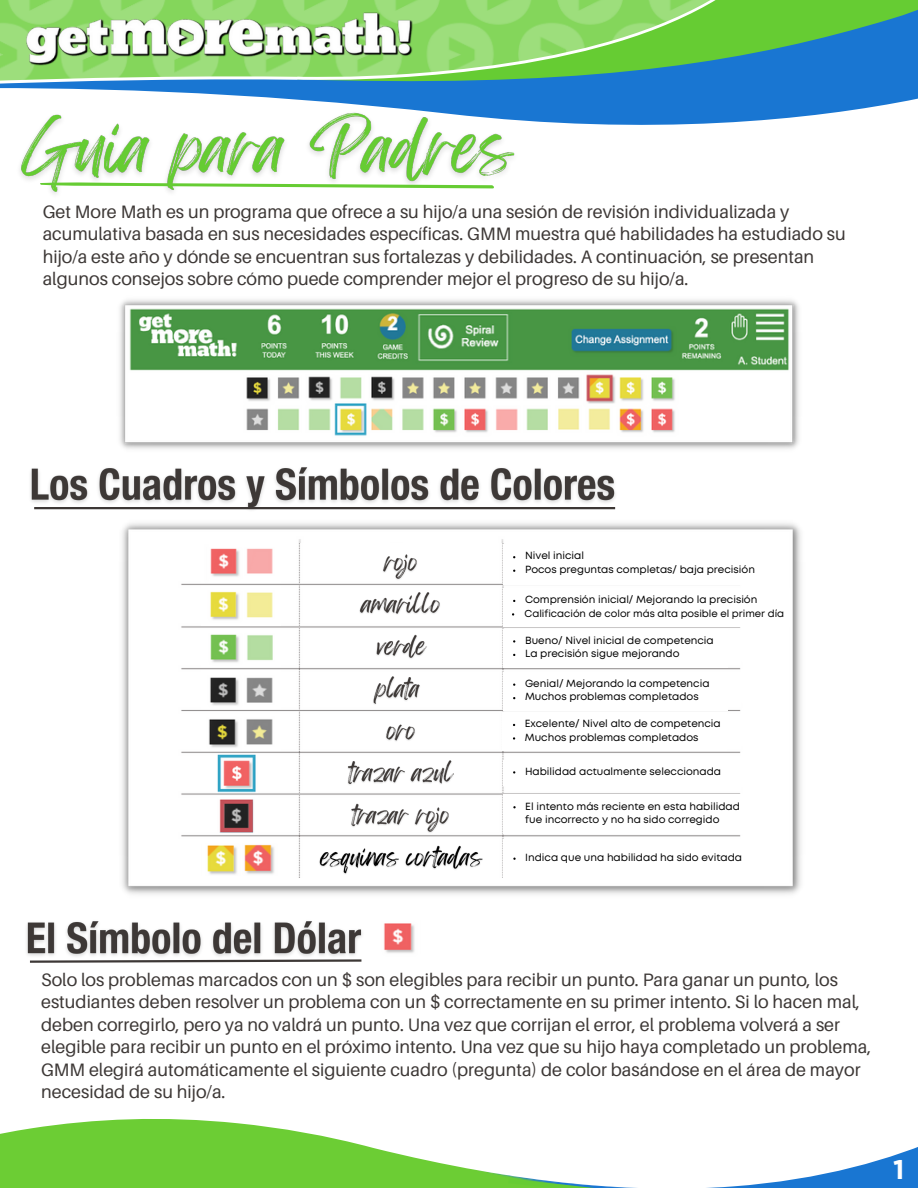
<style>
.page{position:relative;width:918px;height:1188px;background:#fff}
.page>*{position:absolute;margin:0;border:0;box-sizing:border-box;transform-origin:0 0}
.t1{font:700 27px "Gotham";color:#fff}
.t2{font:18px/22.5px "Aileron";color:#3d3836}
.t3{font:10.35px/13.5px "Mont";color:#000}
.t4{font:10.05px "Mont";color:#000}
</style>
<div class="page">
<svg style="left:0;top:0;width:918px;height:49px;background:#7acd64"></svg>
<svg style="left:0;top:49px;width:918px;height:76px;background:#51a0b7"></svg>
<div style="left:0;top:99px;width:153px;height:179px;background:#fff"></div>
<img style="left:26px;top:12px;width:386px;height:53px">
<img style="left:20px;top:99px;width:505px;height:95px">
<svg style="left:39px;top:182px;width:456px;height:6px"></svg>
<img style="left:30px;top:467px;width:586px;height:43px">
<svg style="left:0;top:1119px;width:918px;height:69px"></svg>
<img style="left:26px;top:921px;width:336px;height:36px">
<hr style="left:34px;top:507px;width:581px;height:2px;background:#3d3836">
<svg style="left:30px;top:959px;width:332px;height:4px"></svg>
<img style="left:119px;top:299px;width:680px;height:150px">
<img style="left:384px;top:923px;width:31px;height:30px">
<img style="left:122px;top:523px;width:679px;height:372px">
<div style="left:139px;top:544px;width:364px;height:332px;background:#fff"></div>
<img style="left:178px;top:544px;width:562px;height:334px">
<img style="left:202px;top:539px;width:78px;height:43px">
<img style="left:202px;top:586px;width:78px;height:39px">
<img style="left:202px;top:630px;width:78px;height:36px">
<img style="left:202px;top:670px;width:78px;height:39px">
<img style="left:202px;top:715px;width:78px;height:36px">
<img style="left:202px;top:841px;width:77px;height:34px">
<img style="left:217px;top:797px;width:40px;height:37px">
<img style="left:217px;top:754px;width:41px;height:39px">
<img style="left:379px;top:545px;width:42px;height:39px">
<img style="left:356px;top:587px;width:87px;height:37px">
<img style="left:373px;top:630px;width:58px;height:36px">
<img style="left:369px;top:672px;width:54px;height:36px">
<img style="left:382px;top:714px;width:37px;height:36px">
<img style="left:344px;top:756px;width:115px;height:36px">
<img style="left:347px;top:798px;width:106px;height:39px">
<img style="left:315px;top:840px;width:172px;height:38px">
<div style="left:503px;top:544px;width:267px;height:41px;background:#fff"></div>
<div style="left:503px;top:589px;width:286px;height:38px;background:#fff"></div>
<div style="left:503px;top:629px;width:224px;height:38px;background:#fff"></div>
<div style="left:503px;top:672px;width:224px;height:38px;background:#fff"></div>
<div style="left:503px;top:713px;width:224px;height:38px;background:#fff"></div>
<div style="left:503px;top:760px;width:224px;height:25px;background:#fff"></div>
<div style="left:503px;top:795px;width:249px;height:39px;background:#fff"></div>
<div style="left:503px;top:840px;width:249px;height:39px;background:#fff"></div>
<img style="left:412px;top:312px;width:100px;height:53px">
<p class="t2" style="left:43px;top:200px;width:804px">Get More Math es un programa que ofrece a su hijo/a una sesión de revisión individualizada y acumulativa basada en sus necesidades específicas. GMM muestra qué habilidades ha estudiado su hijo/a este año y dónde se encuentran sus fortalezas y debilidades. A continuación, se presentan algunos consejos sobre cómo puede comprender mejor el progreso de su hijo/a.</p>
<p class="t3" style="left:525px;top:550px;width:61px">Nivel inicial</p>
<p class="t3" style="left:525px;top:563px;width:231px">Pocos preguntas completas/ baja precisión</p>
<p class="t3" style="left:525px;top:594px;width:234px">Comprensión inicial/ Mejorando la precisión</p>
<p class="t4" style="left:525px;top:609px;width:261px">Calificación de color más alta posible el primer día</p>
<p class="t3" style="left:525px;top:634px;width:190px">Bueno/ Nivel inicial de competencia</p>
<p class="t3" style="left:525px;top:648px;width:156px">La precisión sigue mejorando</p>
<p class="t3" style="left:525px;top:677px;width:186px">Genial/ Mejorando la competencia</p>
<p class="t3" style="left:525px;top:691px;width:175px">Muchos problemas completados</p>
<p class="t3" style="left:525px;top:718px;width:197px">Excelente/ Nivel alto de competencia</p>
<p class="t3" style="left:525px;top:731px;width:175px">Muchos problemas completados</p>
<p class="t3" style="left:525px;top:765px;width:198px">Habilidad actualmente seleccionada</p>
<p class="t3" style="left:525px;top:800px;width:216px">El intento más reciente en esta habilidad fue incorrecto y no ha sido corregido</p>
<p class="t3" style="left:525px;top:851px;width:218px">Indica que una habilidad ha sido evitada</p>
<p class="t2" style="left:41px;top:968px;width:832px">Solo los problemas marcados con un $ son elegibles para recibir un punto. Para ganar un punto, los estudiantes deben resolver un problema con un $ correctamente en su primer intento. Si lo hacen mal, deben corregirlo, pero ya no valdrá un punto. Una vez que corrijan el error, el problema volverá a ser elegible para recibir un punto en el próximo intento. Una vez que su hijo haya completado un problema, GMM elegirá automáticamente el siguiente cuadro (pregunta) de color basándose en el área de mayor necesidad de su hijo/a.</p>
<p class="t1" style="left:893px;top:1158px;width:13px">1</p>
</div>
